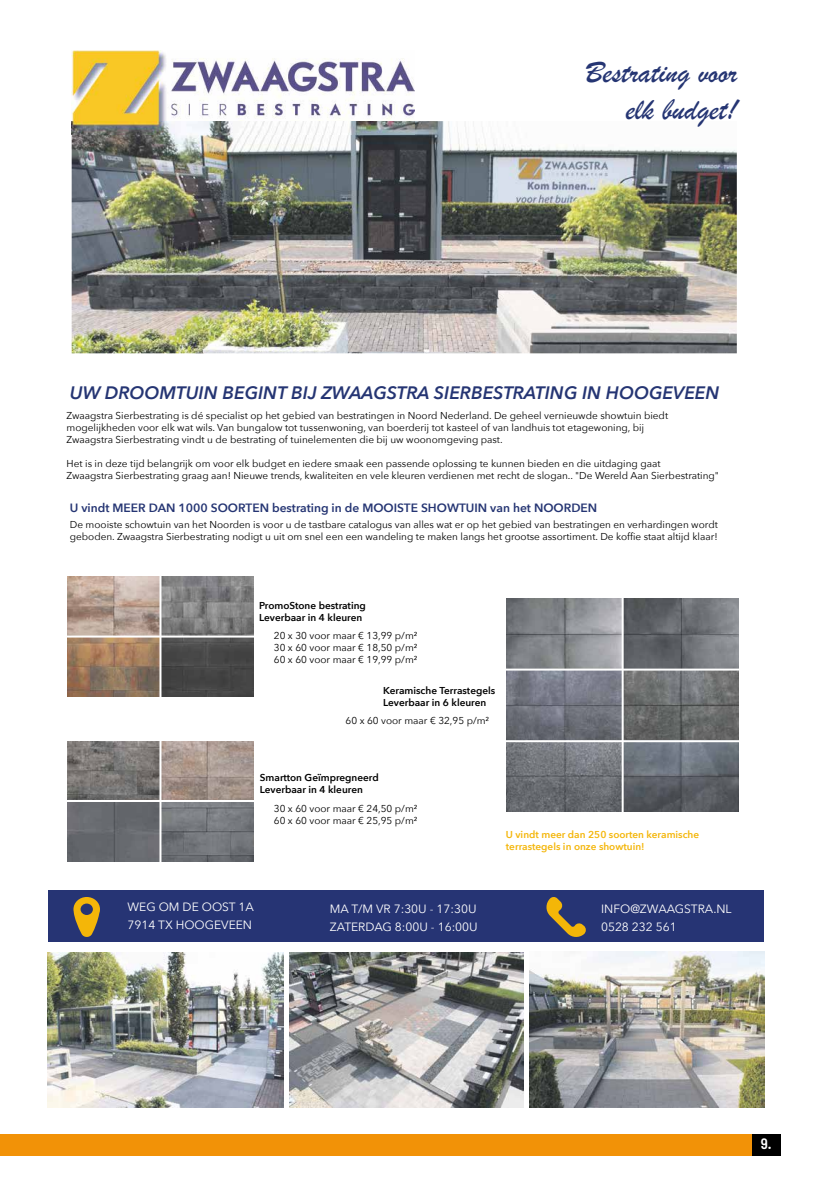
<style>
.page{position:relative;width:823px;height:1191px;background:#fff}
.page>*{position:absolute;margin:0;border:0;box-sizing:border-box;transform-origin:0 0}
.t1{font:31.2px/37.5px "Brush Script";color:#253573;text-align:right}
.t2{font:italic 600 18px "Avenir Next";color:#253573}
.t3{font:600 semi-condensed 15px "Barlow";color:#fff}
.t4{font:12px/18px "Avenir Next";color:#fff}
.t5{font:600 12px "Avenir Next";color:#253573}
.t6{font:10px/12px "Avenir Next";color:#000}
.t7{font:600 10px/12px "Avenir Next";color:#000}
.t8{font:600 10px/12px "Avenir Next";color:#f4b60a}
</style>
<div class="page">
<div style="left:751px;top:1133px;width:29px;height:22px;background:#000"></div>
<div style="left:0;top:1133px;width:751px;height:22px;background:#f29207"></div>
<div style="left:48px;top:890px;width:715px;height:51px;background:#263474"></div>
<img style="left:48px;top:952px;width:235px;height:156px">
<img style="left:289px;top:952px;width:234px;height:156px">
<img style="left:529px;top:951px;width:234px;height:157px">
<img style="left:72px;top:121px;width:664px;height:232px">
<img style="left:72px;top:50px;width:342px;height:85px">
<svg style="left:73px;top:897px;width:27px;height:40px"></svg>
<svg style="left:546px;top:897px;width:40px;height:40px"></svg>
<img style="left:67px;top:576px;width:187px;height:121px">
<img style="left:67px;top:741px;width:186px;height:120px">
<img style="left:506px;top:599px;width:232px;height:212px">
<hr style="left:159px;top:571px;width:2px;height:134px;background:#fff">
<hr style="left:621px;top:595px;width:2px;height:222px;background:#fff">
<hr style="left:159px;top:735px;width:2px;height:134px;background:#fff">
<hr style="left:58px;top:635px;width:201px;height:2px;background:#fff">
<hr style="left:503px;top:668px;width:240px;height:2px;background:#fff">
<hr style="left:503px;top:740px;width:240px;height:2px;background:#fff">
<hr style="left:58px;top:800px;width:201px;height:2px;background:#fff">
<h1 class="t1" style="left:585px;top:53px;width:153px">Bestrating voor elk budget!</h1>
<h2 class="t2" style="left:70px;top:377px;width:651px">UW DROOMTUIN BEGINT BĲ ZWAAGSTRA SIERBESTRATING IN HOOGEVEEN</h2>
<p class="t6" style="left:67px;top:409px;width:602px">Zwaagstra Sierbestrating is dé specialist op het gebied van bestratingen in Noord Nederland. De geheel vernieuwde showtuin biedt mogelĳkheden voor elk wat wils. Van bungalow tot tussenwoning, van boerderĳ tot kasteel of van landhuis tot etagewoning, bĳ<br>Zwaagstra Sierbestrating vindt u de bestrating of tuinelementen die bĳ uw woonomgeving past.</p>
<p class="t6" style="left:67px;top:457px;width:653px">Het is in deze tĳd belangrĳk om voor elk budget en iedere smaak een passende oplossing te kunnen bieden en die uitdaging gaat<br>Zwaagstra Sierbestrating graag aan! Nieuwe trends, kwaliteiten en vele kleuren verdienen met recht de slogan.. "De Wereld Aan Sierbestrating"</p>
<p class="t6" style="left:70px;top:518px;width:649px">De mooiste schowtuin van het Noorden is voor u de tastbare catalogus van alles wat er op het gebied van bestratingen en verhardingen wordt geboden. Zwaagstra Sierbestrating nodigt u uit om snel een een wandeling te maken langs het grootse assortiment. De koffie staat altĳd klaar!</p>
<p class="t5" style="left:70px;top:497px;width:528px">U vindt MEER DAN 1000 SOORTEN bestrating in de MOOISTE SHOWTUIN van het NOORDEN</p>
<p class="t7" style="left:259px;top:599px;width:108px">PromoStone bestrating<br>Leverbaar in 4 kleuren</p>
<p class="t6" style="left:274px;top:629px;width:145px;text-align:justify">20 x 30 voor maar € 13,99 p/m²<br>30 x 60 voor maar € 18,50 p/m²<br>60 x 60 voor maar € 19,99 p/m²</p>
<p class="t7" style="left:383px;top:684px;width:113px">Keramische Terrastegels<br>Leverbaar in 6 kleuren</p>
<p class="t6" style="left:345px;top:714px;width:145px">60 x 60 voor maar € 32,95 p/m²</p>
<p class="t7" style="left:260px;top:771px;width:120px">Smartton Geïmpregneerd<br>Leverbaar in 4 kleuren</p>
<p class="t4" style="left:127px;top:897px;width:127px">WEG OM DE OOST 1A<br>7914 TX HOOGEVEEN</p>
<p class="t6" style="left:274px;top:802px;width:145px">30 x 60 voor maar € 24,50 p/m²<br>60 x 60 voor maar € 25,95 p/m²</p>
<p class="t8" style="left:505px;top:828px;width:195px">U vindt meer dan 250 soorten keramische terrastegels in onze showtuin!</p>
<p class="t4" style="left:329px;top:899px;width:149px">MA T/M VR 7:30U - 17:30U<br>ZATERDAG 8:00U - 16:00U</p>
<p class="t4" style="left:600px;top:899px;width:132px">INFO@ZWAAGSTRA.NL<br>0528 232 561</p>
<h3 class="t3" style="left:760px;top:1133px;width:12px">9.</h3>
</div>
